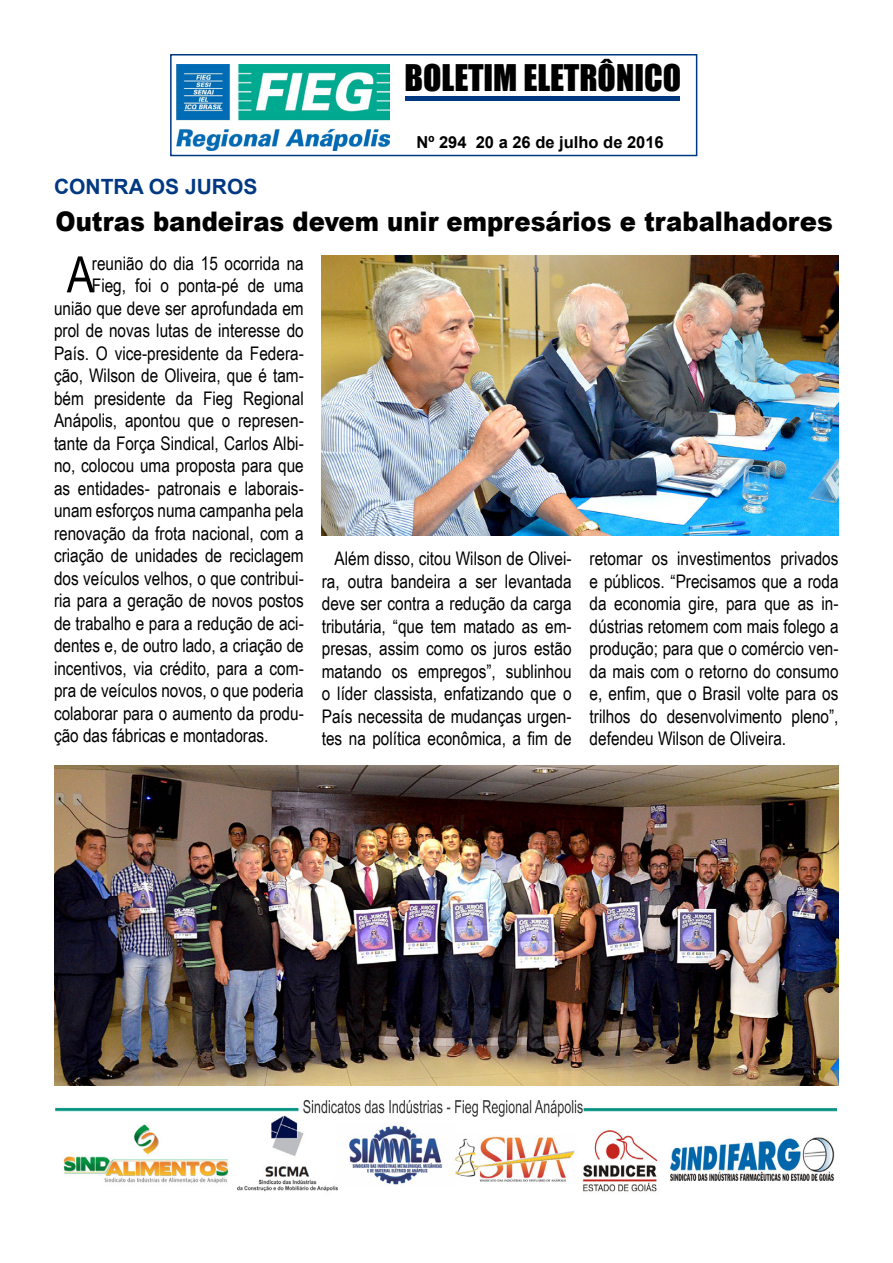
<style>
.page{position:relative;width:893px;height:1263px;background:#fff}
.page>*{position:absolute;margin:0;border:0;box-sizing:border-box;transform-origin:0 0}
.t1{font:50.25px "Arial Narrow";color:#000}
.t2{font:33.75px "Impact";color:#000}
.t3{font:27px "Arial MT Black";color:#000;scale:.9 1}
.t4{font:700 21px "Arial";color:#003882}
.t5{font:18.75px/22.5px "Arial Narrow";color:#000;text-align:justify}
.t6{font:700 16.5px "Arial";color:#000}
</style>
<div class="page">
<img style="left:322px;top:255px;width:517px;height:281px">
<img style="left:55px;top:1100px;width:782px;height:92px">
<img style="left:54px;top:765px;width:785px;height:320px">
<img style="left:177px;top:64px;width:212px;height:86px">
<hr style="left:405px;top:97px;width:274px;height:4px;background:#003882">
<div style="left:170px;top:54px;width:527px;height:102px;border:2px solid #003882"></div>
<h2 class="t2" style="left:404px;top:51px;width:278px">BOLETIM ELETRÔNICO</h2>
<p class="t6" style="left:417px;top:130px;width:249px">Nº 294 20 a 26 de julho de 2016</p>
<p class="t4" style="left:54px;top:172px;width:205px">CONTRA OS JUROS</p>
<h3 class="t3" style="left:55px;top:204px;width:865px">Outras bandeiras devem unir empresários e trabalhadores</h3>
<h1 class="t1" style="left:67px;top:238px;width:29px">A</h1>
<p class="t5" style="left:92px;top:251px;width:213px">reunião do dia 15 ocorrida na</p>
<p class="t5" style="left:92px;top:274px;width:213px">Fieg, foi o ponta-pé de uma</p>
<p class="t5" style="left:54px;top:296px;width:251px">união que deve ser aprofundada em</p>
<p class="t5" style="left:54px;top:319px;width:251px">prol de novas lutas de interesse do</p>
<p class="t5" style="left:54px;top:341px;width:251px">País. O vice-presidente da Federa-</p>
<p class="t5" style="left:54px;top:364px;width:251px">ção, Wilson de Oliveira, que é tam-</p>
<p class="t5" style="left:54px;top:386px;width:251px">bém presidente da Fieg Regional</p>
<p class="t5" style="left:54px;top:409px;width:251px">Anápolis, apontou que o represen-</p>
<p class="t5" style="left:54px;top:431px;width:251px">tante da Força Sindical, Carlos Albi-</p>
<p class="t5" style="left:54px;top:454px;width:251px">no, colocou uma proposta para que</p>
<p class="t5" style="left:54px;top:476px;width:251px">as entidades- patronais e laborais-</p>
<p class="t5" style="left:54px;top:499px;width:251px">unam esforços numa campanha pela</p>
<p class="t5" style="left:54px;top:521px;width:251px">renovação da frota nacional, com a</p>
<p class="t5" style="left:54px;top:544px;width:251px">criação de unidades de reciclagem</p>
<p class="t5" style="left:54px;top:566px;width:251px">dos veículos velhos, o que contribui-</p>
<p class="t5" style="left:54px;top:589px;width:251px">ria para a geração de novos postos</p>
<p class="t5" style="left:54px;top:611px;width:251px">de trabalho e para a redução de aci-</p>
<p class="t5" style="left:54px;top:634px;width:251px">dentes e, de outro lado, a criação de</p>
<p class="t5" style="left:54px;top:656px;width:251px">incentivos, via crédito, para a com-</p>
<p class="t5" style="left:54px;top:679px;width:251px">pra de veículos novos, o que poderia</p>
<p class="t5" style="left:54px;top:701px;width:251px">colaborar para o aumento da produ-</p>
<p class="t5" style="left:54px;top:724px;width:216px">ção das fábricas e montadoras.</p>
<p class="t5" style="left:322px;top:547px;width:251px;text-indent:13px">Além disso, citou Wilson de Olivei&shy;ra, outra bandeira a ser levantada deve ser contra a redução da carga tributária, “que tem matado as em&shy;presas, assim como os juros estão matando os empregos”, sublinhou o líder classista, enfatizando que o País necessita de mudanças urgen&shy;tes na política econômica, a fim de</p>
<p class="t5" style="left:590px;top:547px;width:250px">retomar os investimentos privados e públicos. “Precisamos que a roda da economia gire, para que as in&shy;dústrias retomem com mais folego a produção; para que o comércio ven&shy;da mais com o retorno do consumo e, enfim, que o Brasil volte para os trilhos do desenvolvimento pleno”, defendeu Wilson de Oliveira.</p>
</div>
